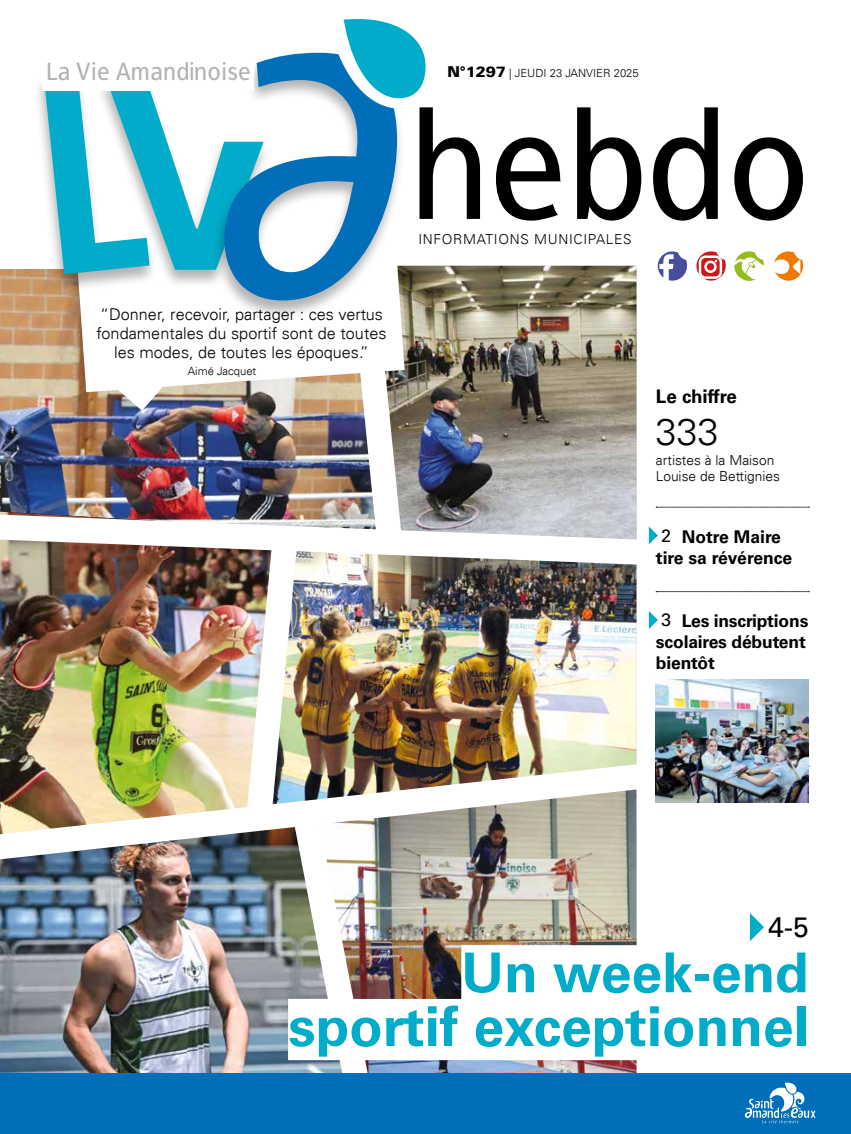
<style>
.page{position:relative;width:851px;height:1134px;background:#fff}
.page>*{position:absolute;margin:0;border:0;box-sizing:border-box;transform-origin:0 0}
.t1{font:154.75px "Francophil Sans";letter-spacing:.01em;color:#000}
.t2{font:700 55px/53.8px "Univers LT Std";color:#00acc9;text-align:right}
.t3{font:300 37.5px "Univers LT";color:#000}
.t4{font:28.12px "Univers LT Std";color:#000}
.t5{font:25px "Francophil Sans";letter-spacing:.02em;color:#b3b2b2}
.t6{font:700 18.75px "Univers LT Std";color:#000}
.t7{font:700 17.5px/21px "Univers LT Std";letter-spacing:-.01em;color:#000}
.t8{font:300 16.25px/18.8px "Univers LT";color:#000;text-align:center}
.t9{font:300 13.75px/16.5px "Univers LT";color:#000}
.t10{font:300 13.75px "Univers LT";letter-spacing:.05em;color:#000}
.t11{font:300 11.25px "Univers LT";color:#000}
.s1{font-family:"Univers 75";font-weight:900;font-size:15px}
.s2{font-weight:400;font-size:18px}
</style>
<div class="page">
<img style="left:0;top:269px;width:344px;height:231px">
<img style="left:313px;top:578px;width:323px;height:171px">
<img style="left:0;top:578px;width:232px;height:171px">
<img style="left:0;top:878px;width:275px;height:195px">
<img style="left:404px;top:266px;width:232px;height:234px">
<img style="left:390px;top:878px;width:246px;height:195px">
<svg style="left:673px;top:507px;width:136px;height:1px"></svg>
<svg style="left:656px;top:591px;width:153px;height:1px"></svg>
<svg style="left:648px;top:611px;width:9px;height:18px"></svg>
<img style="left:656px;top:680px;width:152px;height:123px">
<svg style="left:749px;top:913px;width:15px;height:28px"></svg>
<img style="left:0;top:749px;width:669px;height:129px">
<img style="left:0;top:500px;width:673px;height:78px">
<img style="left:275px;top:781px;width:115px;height:292px">
<img style="left:232px;top:502px;width:81px;height:341px">
<img style="left:344px;top:333px;width:72px;height:229px">
<div style="left:461px;top:945px;width:347px;height:61px;background:#fff"></div>
<div style="left:288px;top:999px;width:520px;height:61px;background:#fff"></div>
<svg style="left:53px;top:289px;width:351px;height:103px"></svg>
<svg style="left:118px;top:366px;width:45px;height:45px"></svg>
<div style="left:32px;top:74px;width:126px;height:219px;background:#000;opacity:.3"></div>
<div style="left:95px;top:78px;width:176px;height:211px;background:#000;opacity:.3"></div>
<svg style="left:44px;top:90px;width:168px;height:184px"></svg>
<svg style="left:343px;top:19px;width:82px;height:79px"></svg>
<div style="left:212px;top:52px;width:193px;height:267px;background:#000;opacity:.3"></div>
<svg style="left:224px;top:53px;width:173px;height:247px"></svg>
<div style="left:43px;top:53px;width:211px;height:37px;background:#fff"></div>
<svg style="left:657px;top:251px;width:30px;height:30px"></svg>
<svg style="left:696px;top:251px;width:107px;height:30px"></svg>
<div style="left:0;top:1074px;width:850px;height:60px;background:#006eb8"></div>
<svg style="left:744px;top:1082px;width:71px;height:41px"></svg>
<h3 class="t5" style="left:46px;top:57px;width:206px">La Vie Amandinoise</h3>
<p class="t8" style="left:96px;top:305px;width:291px">“Donner, recevoir, partager : ces vertus fondamentales du sportif sont de toutes les modes, de toutes les époques.”</p>
<p class="t11" style="left:188px;top:364px;width:70px">Aimé Jacquet</p>
<p class="t11" style="left:447px;top:66px;width:193px"><span class="s1">N°1297</span> | JEUDI 23 JANVIER 2025</p>
<h1 class="t1" style="left:409px;top:77px;width:401px">hebdo</h1>
<p class="t10" style="left:418px;top:231px;width:215px">INFORMATIONS MUNICIPALES</p>
<p class="t6" style="left:656px;top:386px;width:82px">Le chiffre</p>
<h3 class="t3" style="left:656px;top:409px;width:64px">333</h3>
<p class="t9" style="left:656px;top:452px;width:126px">artistes à la Maison<br>Louise de Bettignies</p>
<p class="t7" style="left:656px;top:526px;width:138px"><span class="s2">2</span> Notre Maire tire sa révérence</p>
<p class="t7" style="left:656px;top:611px;width:154px"><span class="s2">3</span> Les inscriptions scolaires débutent bientôt</p>
<h3 class="t4" style="left:768px;top:910px;width:42px">4-5</h3>
<h2 class="t2" style="left:288px;top:946px;width:522px">Un week-end sportif exceptionnel</h2>
</div>
